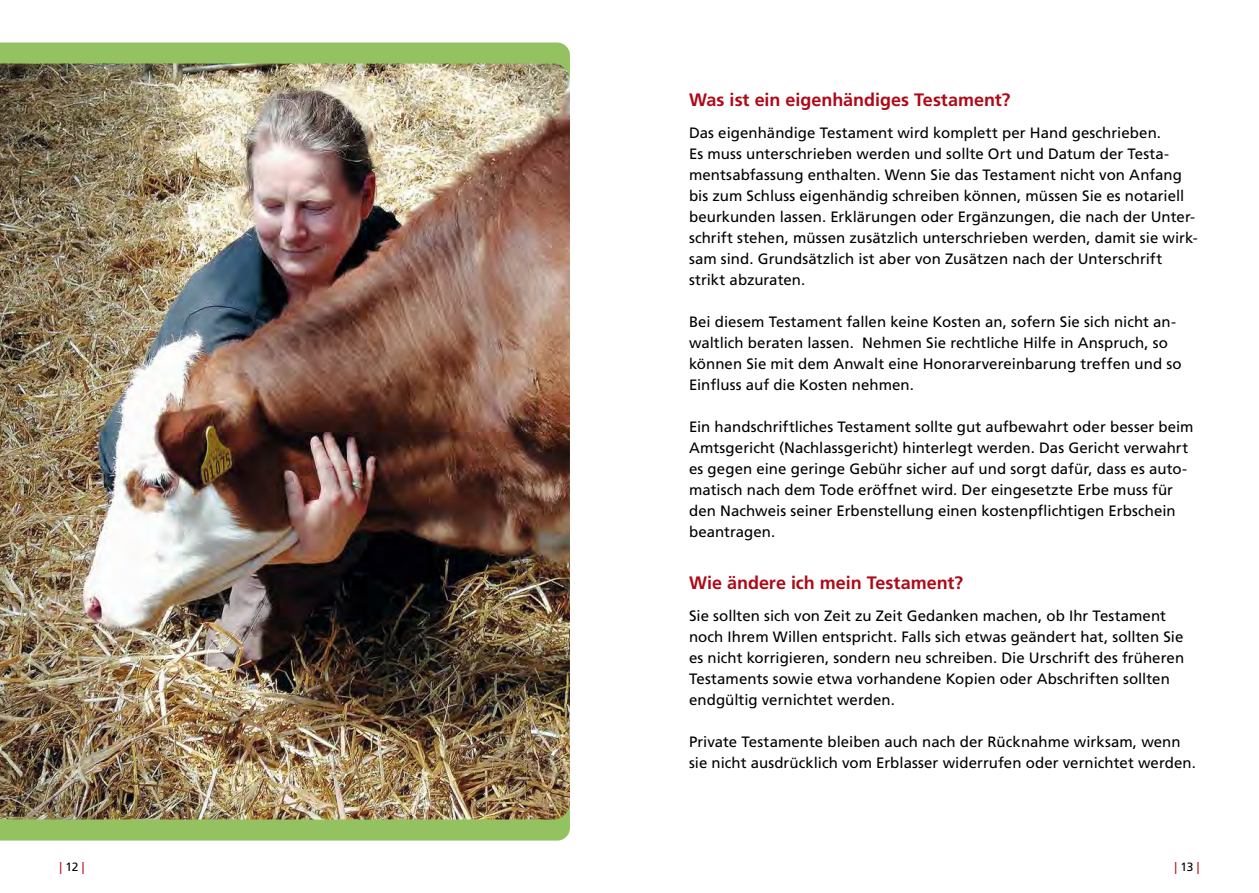
<style>
.page{position:relative;width:1259px;height:893px;background:#fff}
.page>*{position:absolute;margin:0;border:0;box-sizing:border-box;transform-origin:0 0}
.t1{font:700 18px "Frutiger LT Std";color:#af0917}
.t2{font:15px/21px "Frutiger LT Std";letter-spacing:.005em;color:#000}
.t3{font:12px "Frutiger LT Std";color:#af0917}
.s1{color:#000}
</style>
<div class="page">
<div style="left:0;top:43px;width:570px;height:798px;background:#94c260"></div>
<img style="left:0;top:64px;width:570px;height:755px">
<p class="t1" style="left:689px;top:89px;width:323px">Was ist ein eigenhändiges Testament?</p>
<p class="t2" style="left:689px;top:122px;width:510px">Das eigenhändige Testament wird komplett per Hand geschrieben.<br>Es muss unterschrieben werden und sollte Ort und Datum der Testa&shy;mentsabfassung enthalten. Wenn Sie das Testament nicht von Anfang bis zum Schluss eigenhändig schreiben können, müssen Sie es notariell beurkunden lassen. Erklärungen oder Ergänzungen, die nach der Unter&shy;schrift stehen, müssen zusätzlich unterschrieben werden, damit sie wirk&shy;sam sind. Grundsätzlich ist aber von Zusätzen nach der Unterschrift strikt abzuraten.</p>
<p class="t2" style="left:689px;top:311px;width:494px">Bei diesem Testament fallen keine Kosten an, sofern Sie sich nicht an&shy;waltlich beraten lassen. Nehmen Sie rechtliche Hilfe in Anspruch, so können Sie mit dem Anwalt eine Honorarvereinbarung treffen und so Einfluss auf die Kosten nehmen.</p>
<p class="t2" style="left:689px;top:416px;width:506px">Ein handschriftliches Testament sollte gut aufbewahrt oder besser beim Amtsgericht (Nachlassgericht) hinterlegt werden. Das Gericht verwahrt es gegen eine geringe Gebühr sicher auf und sorgt dafür, dass es auto&shy;matisch nach dem Tode eröffnet wird. Der eingesetzte Erbe muss für den Nachweis seiner Erbenstellung einen kostenpflichtigen Erbschein beantragen.</p>
<p class="t1" style="left:689px;top:572px;width:276px">Wie ändere ich mein Testament?</p>
<p class="t2" style="left:689px;top:605px;width:497px">Sie sollten sich von Zeit zu Zeit Gedanken machen, ob Ihr Testament noch Ihrem Willen entspricht. Falls sich etwas geändert hat, sollten Sie es nicht korrigieren, sondern neu schreiben. Die Urschrift des früheren Testaments sowie etwa vorhandene Kopien oder Abschriften sollten endgültig vernichtet werden.</p>
<p class="t2" style="left:689px;top:731px;width:508px">Private Testamente bleiben auch nach der Rücknahme wirksam, wenn sie nicht ausdrücklich vom Erblasser widerrufen oder vernichtet werden.</p>
<p class="t3" style="left:60px;top:859px;width:26px">| <span class="s1">12</span> |</p>
<p class="t3" style="left:1174px;top:859px;width:26px">| <span class="s1">13</span> |</p>
</div>
